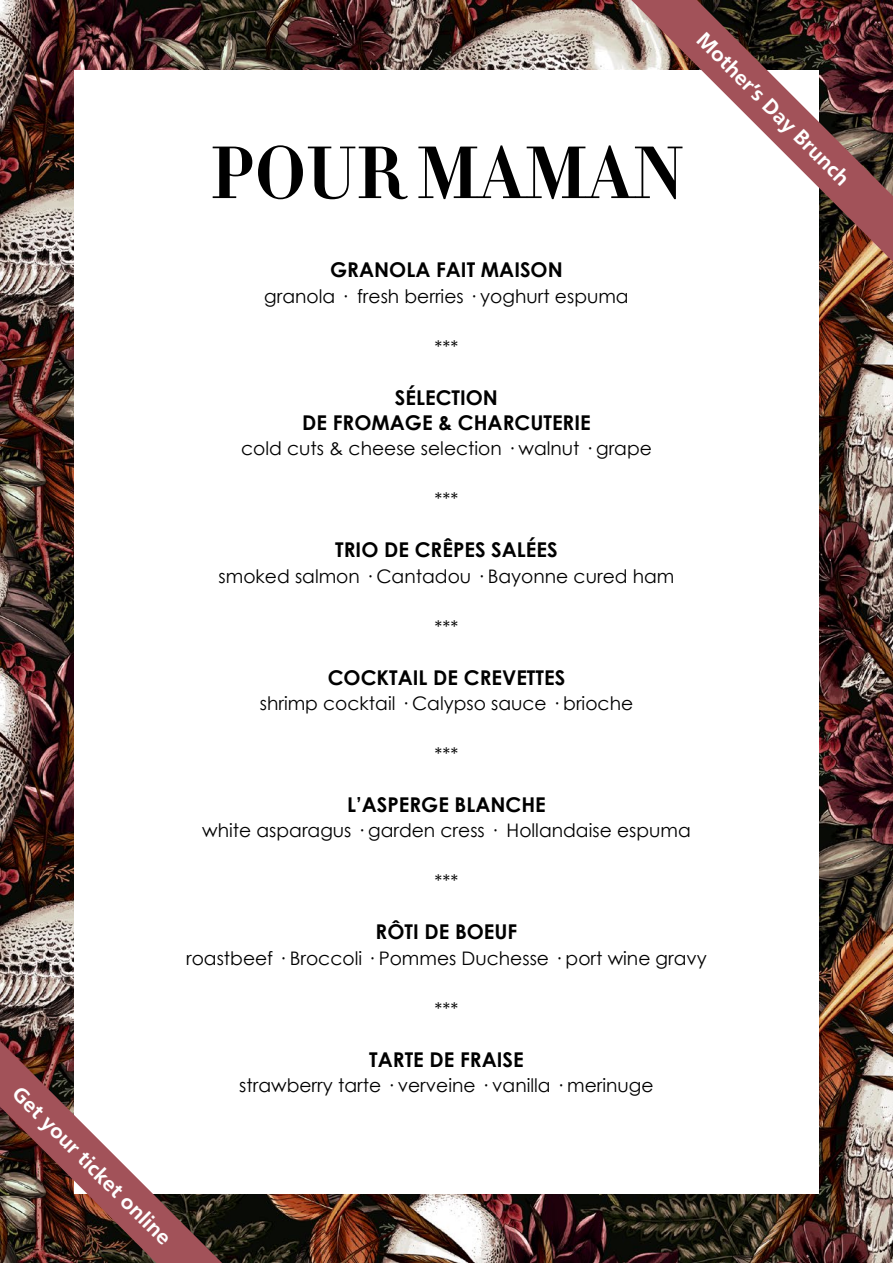
<style>
.page{position:relative;width:893px;height:1263px;background:#fff}
.page>*{position:absolute;margin:0;border:0;box-sizing:border-box;transform-origin:0 0}
.t1{font:72.6px "Didot HTF B06 Bold";color:#000}
.t2{font:700 21px "A Frutiger";color:#fff}
.t3{font:700 20.4px "Century Gothic";color:#000}
.t4{font:18.6px "Century Gothic";color:#000}
</style>
<div class="page">
<img style="left:0;top:0;width:893px;height:1263px">
<div style="left:74px;top:70px;width:744px;height:1123px;background:#fff"></div>
<img style="left:631px;top:0;width:262px;height:262px">
<svg style="left:0;top:1041px;width:222px;height:222px"></svg>
<p class="t1" style="left:210px;top:127px;width:474px">POUR MAMAN</p>
<p class="t2" style="left:709px;top:27px;width:208px;rotate:45deg">Mother’s Day Brunch</p>
<p class="t3" style="left:330px;top:254px;width:234px">GRANOLA FAIT MAISON</p>
<p class="t4" style="left:264px;top:283px;width:366px">granola · fresh berries · yoghurt espuma</p>
<p class="t4" style="left:435px;top:334px;width:25px">***</p>
<p class="t3" style="left:395px;top:382px;width:105px">SÉLECTION</p>
<p class="t3" style="left:302px;top:407px;width:290px">DE FROMAGE &amp; CHARCUTERIE</p>
<p class="t4" style="left:241px;top:436px;width:412px">cold cuts &amp; cheese selection · walnut · grape</p>
<p class="t4" style="left:435px;top:487px;width:25px">***</p>
<p class="t3" style="left:335px;top:534px;width:224px">TRIO DE CRÊPES SALÉES</p>
<p class="t4" style="left:219px;top:563px;width:457px">smoked salmon · Cantadou · Bayonne cured ham</p>
<p class="t4" style="left:435px;top:614px;width:25px">***</p>
<p class="t3" style="left:328px;top:662px;width:239px">COCKTAIL DE CREVETTES</p>
<p class="t4" style="left:260px;top:690px;width:375px">shrimp cocktail · Calypso sauce · brioche</p>
<p class="t4" style="left:435px;top:741px;width:25px">***</p>
<p class="t3" style="left:347px;top:789px;width:200px">L’ASPERGE BLANCHE</p>
<p class="t4" style="left:202px;top:818px;width:490px">white asparagus · garden cress · Hollandaise espuma</p>
<p class="t4" style="left:435px;top:869px;width:25px">***</p>
<p class="t3" style="left:376px;top:916px;width:143px">RÔTI DE BOEUF</p>
<p class="t4" style="left:186px;top:945px;width:522px">roastbeef · Broccoli · Pommes Duchesse · port wine gravy</p>
<p class="t4" style="left:435px;top:996px;width:25px">***</p>
<p class="t3" style="left:369px;top:1044px;width:156px">TARTE DE FRAISE</p>
<p class="t2" style="left:25px;top:1081px;width:216px;rotate:45deg">Get your ticket online</p>
<p class="t4" style="left:239px;top:1072px;width:416px">strawberry tarte · verveine · vanilla · merinuge</p>
</div>
